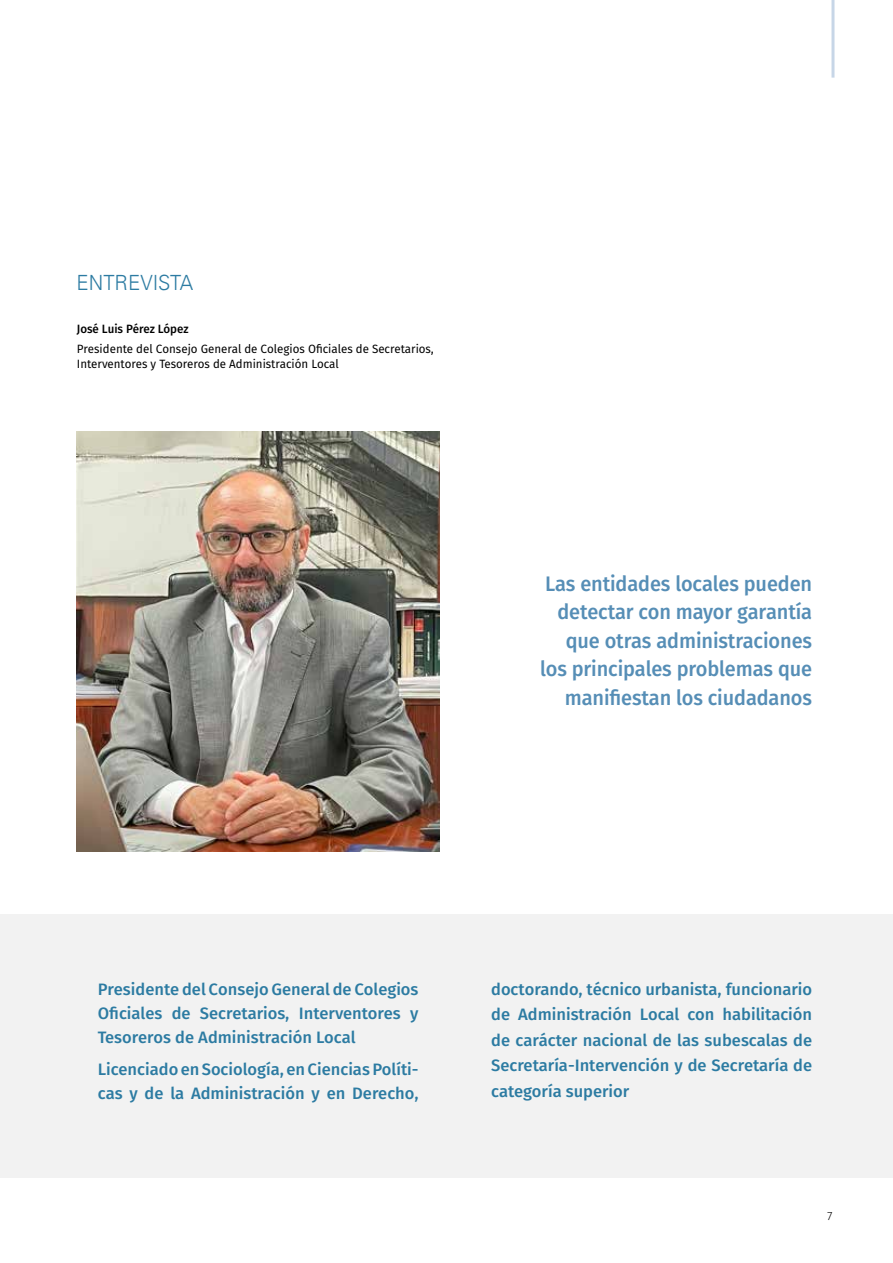
<style>
.page{position:relative;width:893px;height:1263px;background:#fff}
.page>*{position:absolute;margin:0;border:0;box-sizing:border-box;transform-origin:0 0}
.t1{font:21px/28.5px "Fira Sans OT Medium";letter-spacing:-.005em;color:#568eb6;text-align:right;scale:.95 1}
.t2{font:300 21px "Univers LT";color:#2c7ba2;scale:.96 1}
.t3{font:16.5px/25.5px "Fira Sans OT Medium";color:#2c7ba2;text-align:justify}
.t4{font:12px/15px "Fira Sans OT";color:#000;scale:.96 1}
.t5{font:12px "Fira Sans OT Medium";color:#000;scale:.96 1}
.t6{font:12px "Fira Sans OT Light";color:#000}
</style>
<div class="page">
<hr style="left:831px;top:0;width:3px;height:78px;background:#c7d6e7">
<div style="left:0;top:914px;width:893px;height:264px;background:#f2f2f2"></div>
<img style="left:77px;top:431px;width:363px;height:420px">
<p class="t2" style="left:77px;top:270px;width:123px">ENTREVISTA</p>
<p class="t5" style="left:77px;top:321px;width:118px">José Luis Pérez López</p>
<p class="t4" style="left:77px;top:342px;width:374px">Presidente del Consejo General de Colegios Oficiales de Secretarios,<br>Interventores y Tesoreros de Administración Local</p>
<p class="t1" style="left:540px;top:571px;width:288px">Las entidades locales pueden detectar con mayor garantía que otras administraciones los principales problemas que manifiestan los ciudadanos</p>
<p class="t3" style="left:98px;top:978px;width:322px;line-height:24px">Presidente del Consejo General de Colegios Oficiales de Secretarios, Interventores y Tesoreros de Administración Local</p>
<p class="t3" style="left:98px;top:1058px;width:322px;line-height:24px">Licenciado en Sociología, en Ciencias Políti&shy;cas y de la Administración y en Derecho,</p>
<p class="t3" style="left:491px;top:977px;width:323px">doctorando, técnico urbanista, funcionario de Administración Local con habilitación de carácter nacional de las subescalas de Secretaría-Intervención y de Secretaría de categoría superior</p>
<p class="t6" style="left:827px;top:1207px;width:6px">7</p>
</div>
